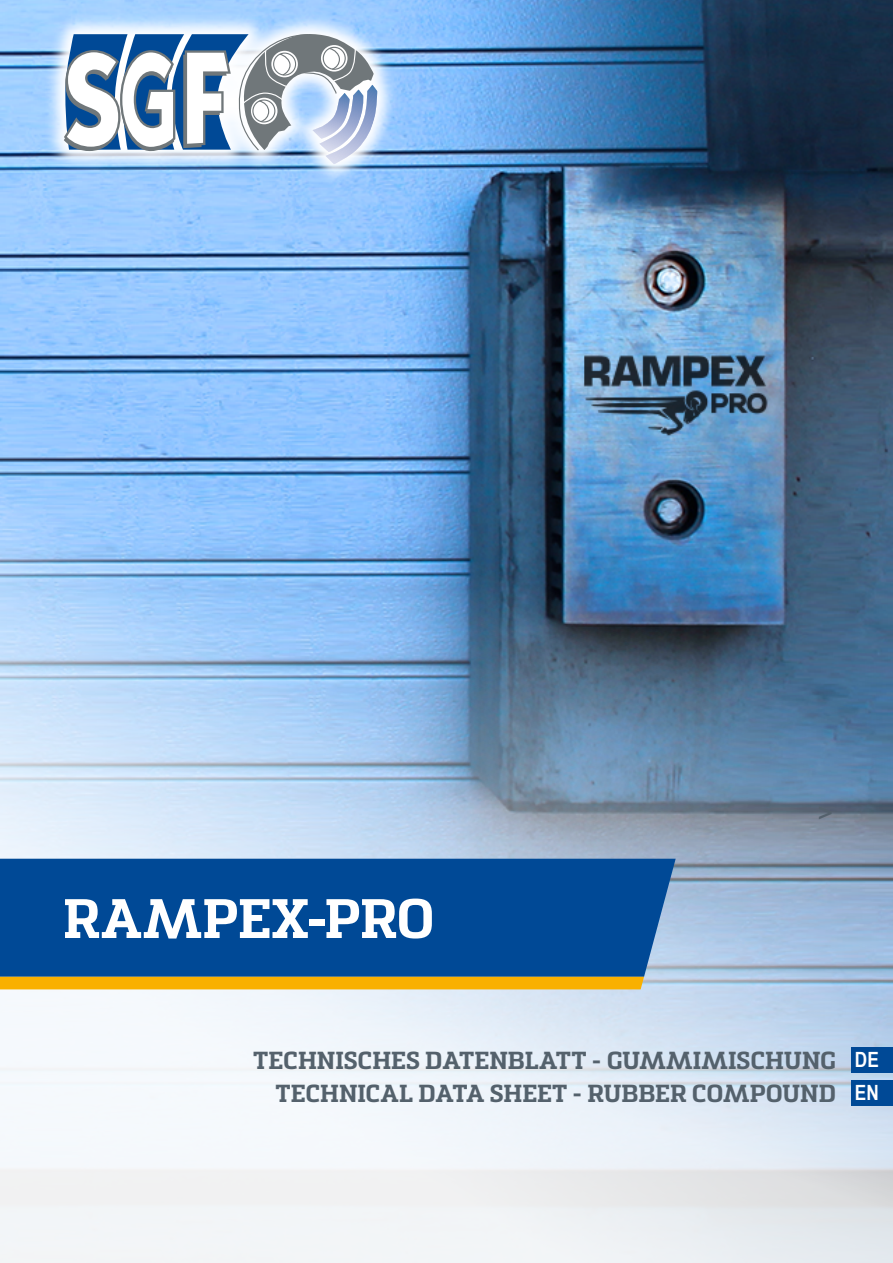
<style>
.page{position:relative;width:893px;height:1263px;background:#fff}
.page>*{position:absolute;margin:0;border:0;box-sizing:border-box;transform-origin:0 0}
.t1{font:900 54px "Sommet Slab";letter-spacing:.03em;color:#fff}
.t2{font:700 26.85px "Sommet Slab";color:#54616c}
.t3{font:900 24px/33px "Sommet Slab";letter-spacing:.025em;color:#54616c;text-align:right}
.s1{font-family:"Arial Narrow";font-weight:700;font-size:21px;color:#fff}
</style>
<div class="page">
<img style="left:0;top:0;width:893px;height:276px">
<img style="left:0;top:276px;width:893px;height:987px">
<div style="left:0;top:859px;width:676px;height:118px;background:#004996"></div>
<div style="left:0;top:977px;width:644px;height:12px;background:#f9b000"></div>
<div style="left:851px;top:1047px;width:42px;height:26px;background:#004996"></div>
<div style="left:851px;top:1080px;width:42px;height:26px;background:#004996"></div>
<svg style="left:43px;top:13px;width:356px;height:172px;background:#a5ccf6"></svg>
<svg style="left:64px;top:34px;width:313px;height:130px"></svg>
<h1 class="t1" style="left:64px;top:884px;width:372px">RAMPEX-PRO</h1>
<p class="t2" style="left:818px;top:794px;width:15px">&gt;</p>
<p class="t3" style="left:254px;top:1045px;width:627px">TECHNISCHES DATENBLATT - GUMMIMISCHUNG <span class="s1">DE<br></span>TECHNICAL DATA SHEET - RUBBER COMPOUND <span class="s1">EN</span></p>
</div>
